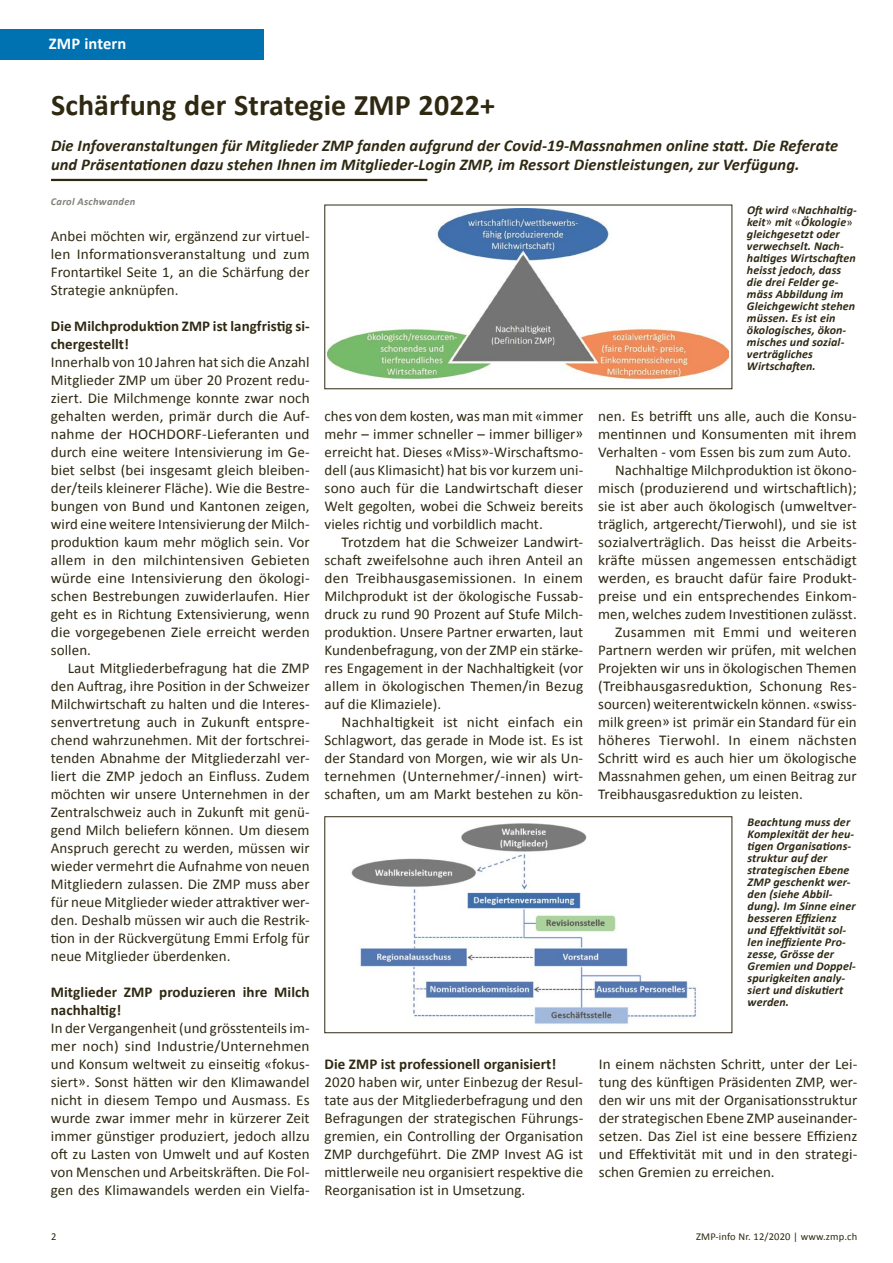
<style>
.page{position:relative;width:893px;height:1263px;background:#fff}
.page>*{position:absolute;margin:0;border:0;box-sizing:border-box;transform-origin:0 0}
.t1{font:700 30px "Calibri";letter-spacing:.005em;color:#2f2912}
.t2{font:italic 700 16.5px/19.5px "Calibri";letter-spacing:.005em;color:#2f2912}
.t3{font:700 16.5px "Calibri";letter-spacing:.01em;color:#fff}
.t4{font:15px/18px "Calibri";letter-spacing:.005em;color:#2f2912;text-align:justify}
.t5{font:700 15px/18px "Calibri";letter-spacing:.005em;color:#2f2912}
.t6{font:italic 700 12px/12px "Calibri";letter-spacing:.01em;color:#2f2912}
.t7{font:10.5px "Calibri";letter-spacing:.015em;color:#2f2912}
.t8{font:italic 700 10.5px "Calibri";letter-spacing:.025em;color:#81807a}
.s1{font-weight:400;font-style:normal}
</style>
<div class="page">
<div style="left:0;top:29px;width:264px;height:30px;background:#0071b1"></div>
<hr style="left:51px;top:179px;width:376px;height:2px;background:#2f2912">
<img style="left:351px;top:823px;width:350px;height:201px">
<div style="left:325px;top:816px;width:407px;height:217px;border:1px solid #2f2912"></div>
<img style="left:327px;top:209px;width:401px;height:172px">
<p class="t3" style="left:49px;top:32px;width:79px">ZMP intern</p>
<h1 class="t1" style="left:51px;top:84px;width:445px">Schärfung der Strategie ZMP 2022+</h1>
<p class="t2" style="left:51px;top:135px;width:789px">Die Infoveranstaltungen für Mitglieder ZMP fanden aufgrund der Covid-19-Massnahmen online statt. Die Referate und Präsentationen dazu stehen Ihnen im Mitglieder-Login ZMP, im Ressort Dienstleistungen, zur Verfügung.</p>
<p class="t8" style="left:51px;top:194px;width:86px">Carol Aschwanden</p>
<p class="t4" style="left:51px;top:226px;width:260px">Anbei möchten wir, ergänzend zur virtuel&shy;len Informationsveranstaltung und zum Frontartikel Seite 1, an die Schärfung der Strategie anknüpfen.</p>
<p class="t5" style="left:51px;top:316px;width:260px">Die Milchproduktion ZMP ist langfristig si&shy;chergestellt!</p>
<p class="t4" style="left:51px;top:352px;width:260px">Innerhalb von 10 Jahren hat sich die Anzahl Mitglieder ZMP um über 20 Prozent redu&shy;ziert. Die Milchmenge konnte zwar noch gehalten werden, primär durch die Auf&shy;nahme der HOCHDORF-Lieferanten und durch eine weitere Intensivierung im Ge&shy;biet selbst (bei insgesamt gleich bleiben&shy;der/teils kleinerer Fläche). Wie die Bestre&shy;bungen von Bund und Kantonen zeigen, wird eine weitere Intensivierung der Milch&shy;produktion kaum mehr möglich sein. Vor allem in den milchintensiven Gebieten würde eine Intensivierung den ökologi&shy;schen Bestrebungen zuwiderlaufen. Hier geht es in Richtung Extensivierung, wenn die vorgegebenen Ziele erreicht werden sollen.</p>
<p class="t4" style="left:51px;top:658px;width:260px;text-indent:17px">Laut Mitgliederbefragung hat die ZMP den Auftrag, ihre Position in der Schweizer Milchwirtschaft zu halten und die Interes&shy;senvertretung auch in Zukunft entspre&shy;chend wahrzunehmen. Mit der fortschrei&shy;tenden Abnahme der Mitgliederzahl ver&shy;liert die ZMP jedoch an Einfluss. Zudem möchten wir unsere Unternehmen in der Zentralschweiz auch in Zukunft mit genü&shy;gend Milch beliefern können. Um diesem Anspruch gerecht zu werden, müssen wir wieder vermehrt die Aufnahme von neuen Mitgliedern zulassen. Die ZMP muss aber für neue Mitglieder wieder attraktiver wer&shy;den. Deshalb müssen wir auch die Restrik&shy;tion in der Rückvergütung Emmi Erfolg für neue Mitglieder überdenken.</p>
<p class="t5" style="left:51px;top:982px;width:260px">Mitglieder ZMP produzieren ihre Milch nachhaltig!</p>
<p class="t4" style="left:51px;top:1018px;width:260px">In der Vergangenheit (und grösstenteils im&shy;mer noch) sind Industrie/Unternehmen und Konsum weltweit zu einseitig «fokus&shy;siert». Sonst hätten wir den Klimawandel nicht in diesem Tempo und Ausmass. Es wurde zwar immer mehr in kürzerer Zeit immer günstiger produziert, jedoch allzu oft zu Lasten von Umwelt und auf Kosten von Menschen und Arbeitskräften. Die Fol&shy;gen des Klimawandels werden ein Vielfa-</p>
<p class="t6" style="left:747px;top:203px;width:111px">Oft wird <span class="s1">«</span>Nachhaltig&shy;keit<span class="s1">»</span> mit <span class="s1">«</span>Ökologie<span class="s1">» </span>gleichgesetzt oder verwechselt. Nach&shy;haltiges Wirtschaften heisst jedoch, dass die drei Felder ge&shy;mäss Abbildung im<br>Gleichgewicht stehen müssen. Es ist ein ökologisches, ökon&shy;misches und sozial&shy;verträgliches<br>Wirtschaften.</p>
<p class="t4" style="left:598px;top:406px;width:260px">nen. Es betrifft uns alle, auch die Konsu-</p>
<p class="t4" style="left:598px;top:424px;width:260px">mentinnen und Konsumenten mit ihrem</p>
<p class="t4" style="left:598px;top:442px;width:254px">Verhalten - vom Essen bis zum zum Auto.</p>
<p class="t4" style="left:615px;top:460px;width:243px">Nachhaltige Milchproduktion ist ökono-</p>
<p class="t4" style="left:598px;top:478px;width:260px">misch (produzierend und wirtschaftlich);</p>
<p class="t4" style="left:598px;top:496px;width:260px">sie ist aber auch ökologisch (umweltver-</p>
<p class="t4" style="left:598px;top:514px;width:260px">träglich, artgerecht/Tierwohl), und sie ist</p>
<p class="t4" style="left:598px;top:532px;width:260px">sozialverträglich. Das heisst die Arbeits-</p>
<p class="t4" style="left:598px;top:550px;width:260px">kräfte müssen angemessen entschädigt</p>
<p class="t4" style="left:598px;top:568px;width:260px">werden, es braucht dafür faire Produkt-</p>
<p class="t4" style="left:598px;top:586px;width:260px">preise und ein entsprechendes Einkom-</p>
<p class="t4" style="left:598px;top:604px;width:260px">men, welches zudem Investitionen zulässt.</p>
<p class="t4" style="left:615px;top:622px;width:243px">Zusammen mit Emmi und weiteren</p>
<p class="t4" style="left:598px;top:640px;width:260px">Partnern werden wir prüfen, mit welchen</p>
<p class="t4" style="left:598px;top:658px;width:260px">Projekten wir uns in ökologischen Themen</p>
<p class="t4" style="left:598px;top:676px;width:260px">(Treibhausgasreduktion, Schonung Res-</p>
<p class="t4" style="left:598px;top:694px;width:260px">sourcen) weiterentwickeln können. «swiss-</p>
<p class="t4" style="left:598px;top:712px;width:260px">milk green» ist primär ein Standard für ein</p>
<p class="t4" style="left:598px;top:730px;width:260px">höheres Tierwohl. In einem nächsten</p>
<p class="t4" style="left:598px;top:748px;width:260px">Schritt wird es auch hier um ökologische</p>
<p class="t4" style="left:598px;top:766px;width:260px">Massnahmen gehen, um einen Beitrag zur</p>
<p class="t4" style="left:598px;top:784px;width:206px">Treibhausgasreduktion zu leisten.</p>
<p class="t4" style="left:325px;top:406px;width:260px">ches von dem kosten, was man mit «immer mehr – immer schneller – immer billiger» erreicht hat. Dieses «Miss»-Wirschaftsmo&shy;dell (aus Klimasicht) hat bis vor kurzem uni&shy;sono auch für die Landwirtschaft dieser Welt gegolten, wobei die Schweiz bereits vieles richtig und vorbildlich macht.</p>
<p class="t4" style="left:325px;top:532px;width:260px;text-indent:17px">Trotzdem hat die Schweizer Landwirt&shy;schaft zweifelsohne auch ihren Anteil an den Treibhausgasemissionen. In einem Milchprodukt ist der ökologische Fussab&shy;druck zu rund 90 Prozent auf Stufe Milch&shy;produktion. Unsere Partner erwarten, laut Kundenbefragung, von der ZMP ein stärke&shy;res Engagement in der Nachhaltigkeit (vor allem in ökologischen Themen/in Bezug auf die Klimaziele).</p>
<p class="t4" style="left:325px;top:712px;width:260px;text-indent:17px">Nachhaltigkeit ist nicht einfach ein Schlagwort, das gerade in Mode ist. Es ist der Standard von Morgen, wie wir als Un&shy;ternehmen (Unternehmer/-innen) wirt&shy;schaften, um am Markt bestehen zu kön-</p>
<p class="t6" style="left:748px;top:815px;width:110px">Beachtung muss der<br>Komplexität der heu&shy;tigen Organisations&shy;struktur auf der strategischen Ebene<br>ZMP geschenkt wer&shy;den (siehe Abbil&shy;dung). Im Sinne einer besseren Effizienz und Effektivität sol&shy;len ineffiziente Pro&shy;zesse, Grösse der<br>Gremien und Doppel&shy;spurigkeiten analy&shy;siert und diskutiert werden.</p>
<p class="t5" style="left:325px;top:1054px;width:233px">Die ZMP ist professionell organisiert!</p>
<p class="t4" style="left:325px;top:1072px;width:260px">2020 haben wir, unter Einbezug der Resul&shy;tate aus der Mitgliederbefragung und den Befragungen der strategischen Führungs&shy;gremien, ein Controlling der Organisation ZMP durchgeführt. Die ZMP Invest AG ist mittlerweile neu organisiert respektive die Reorganisation ist in Umsetzung.</p>
<p class="t4" style="left:599px;top:1054px;width:260px">In einem nächsten Schritt, unter der Lei&shy;tung des künftigen Präsidenten ZMP, wer&shy;den wir uns mit der Organisationsstruktur der strategischen Ebene ZMP auseinander&shy;setzen. Das Ziel ist eine bessere Effizienz und Effektivität mit und in den strategi&shy;schen Gremien zu erreichen.</p>
<p class="t7" style="left:51px;top:1229px;width:7px">2</p>
<p class="t7" style="left:696px;top:1229px;width:163px">ZMP-info Nr. 12/2020 | www.zmp.ch</p>
</div>
